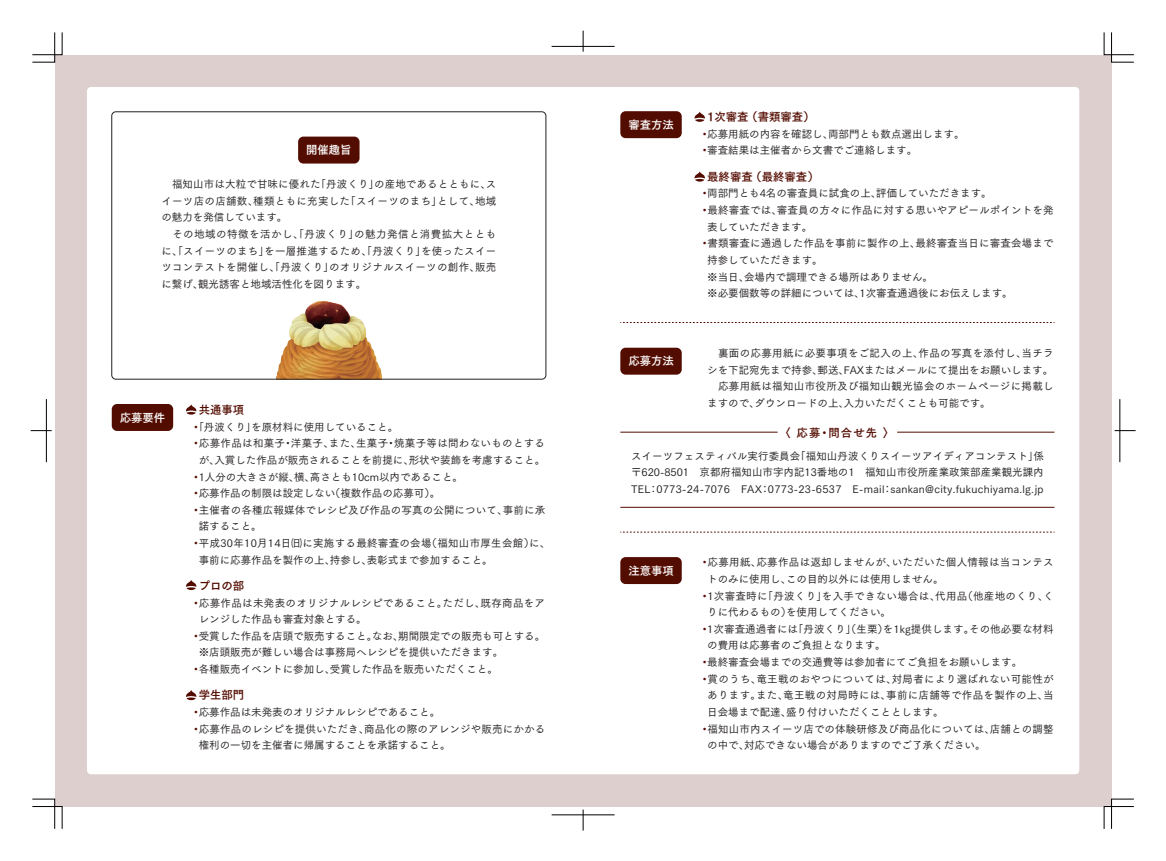
<style>
.page{position:relative;width:1166px;height:861px;background:#fff}
.page>*{position:absolute;margin:0;border:0;box-sizing:border-box;transform-origin:0 0}
.t1{font:11.38px "Tsuku Go CID B";color:#530c00}
.t2{font:11.38px "Tsuku Go CID B";color:#fff}
.t3{font:10.5px/16.6px "Tsuku Go CID M";letter-spacing:.005em;color:#231f20;text-align:justify}
.t4{font:10.5px/16.6px "Tsuku Go CID M";letter-spacing:.03em;color:#231f20}
.t5{font:10.5px "Tsuku Go CID M";letter-spacing:.025em;color:#231f20}
.s1{font-family:"Tsuku Go CID B";color:#530c00}
</style>
<div class="page">
<div style="left:55px;top:55px;width:1056px;height:751px;background:#ddcfcd"></div>
<div style="left:87px;top:87px;width:992px;height:687px;background:#fff;border-radius:4px"></div>
<img style="left:276px;top:301px;width:106px;height:76px">
<div style="left:112px;top:112px;width:434px;height:267px;border:1px solid #231f20;border-radius:4px"></div>
<div style="left:298px;top:137px;width:61px;height:26px;background:#530c00;border-radius:5px"></div>
<div style="left:112px;top:404px;width:61px;height:27px;background:#530c00;border-radius:5px"></div>
<div style="left:620px;top:348px;width:62px;height:27px;background:#530c00;border-radius:5px"></div>
<svg style="left:186px;top:404px;width:11px;height:10px"></svg>
<div style="left:620px;top:111px;width:62px;height:27px;background:#530c00;border-radius:5px"></div>
<div style="left:620px;top:557px;width:62px;height:27px;background:#530c00;border-radius:5px"></div>
<svg style="left:694px;top:111px;width:11px;height:11px"></svg>
<svg style="left:694px;top:171px;width:11px;height:11px"></svg>
<svg style="left:186px;top:580px;width:11px;height:10px"></svg>
<svg style="left:186px;top:690px;width:11px;height:10px"></svg>
<svg style="left:620px;top:532px;width:434px;height:1px"></svg>
<hr style="left:620px;top:507px;width:434px;height:1px;background:#530c00">
<hr style="left:897px;top:432px;width:157px;height:1px;background:#530c00">
<hr style="left:620px;top:432px;width:157px;height:1px;background:#530c00">
<svg style="left:620px;top:322px;width:434px;height:1px"></svg>
<svg style="left:32px;top:799px;width:30px;height:30px"></svg>
<svg style="left:32px;top:32px;width:30px;height:30px"></svg>
<svg style="left:1104px;top:32px;width:30px;height:30px"></svg>
<svg style="left:1104px;top:799px;width:30px;height:30px"></svg>
<svg style="left:31px;top:430px;width:21px;height:1px"></svg>
<hr style="left:46px;top:399px;width:1px;height:63px;background:#000">
<svg style="left:1114px;top:430px;width:21px;height:1px"></svg>
<hr style="left:1119px;top:399px;width:1px;height:63px;background:#000">
<hr style="left:552px;top:46px;width:63px;height:1px;background:#000">
<svg style="left:583px;top:31px;width:1px;height:21px"></svg>
<hr style="left:552px;top:814px;width:63px;height:1px;background:#000">
<svg style="left:583px;top:809px;width:1px;height:21px"></svg>
<p class="t2" style="left:306px;top:142px;width:47px">開催趣旨</p>
<p class="t4" style="left:161px;top:176px;width:336px">　福知山市は大粒で甘味に優れた「丹波くり」の産地であるとともに、スイーツ店の店舗数、種類ともに充実した「スイーツのまち」として、地域の魅力を発信しています。<br>　その地域の特徴を活かし、「丹波くり」の魅力発信と消費拡大とともに、「スイーツのまち」を一層推進するため、「丹波くり」を使ったスイーツコンテストを開催し、「丹波くり」のオリジナルスイーツの創作、販売に繋げ、観光誘客と地域活性化を図ります。</p>
<p class="t2" style="left:120px;top:410px;width:47px">応募要件</p>
<p class="t1" style="left:199px;top:402px;width:47px">共通事項</p>
<p class="t3" style="left:191px;top:418px;width:209px"><span class="s1">・</span>「丹波くり」を原材料に使用していること。</p>
<p class="t4" style="left:191px;top:435px;width:356px"><span class="s1">・</span>応募作品は和菓子・洋菓子、また、生菓子・焼菓子等は問わないものとする</p>
<p class="t3" style="left:199px;top:451px;width:348px">が、入賞した作品が販売されることを前提に、形状や装飾を考慮すること。</p>
<p class="t3" style="left:191px;top:468px;width:274px"><span class="s1">・</span>1人分の大きさが縦、横、高さとも10cm以内であること。</p>
<p class="t3" style="left:191px;top:485px;width:251px"><span class="s1">・</span>応募作品の制限は設定しない（複数作品の応募可）。</p>
<p class="t3" style="left:191px;top:501px;width:356px"><span class="s1">・</span>主催者の各種広報媒体でレシピ及び作品の写真の公開について、事前に承</p>
<p class="t3" style="left:199px;top:518px;width:64px">諾すること。</p>
<p class="t5" style="left:191px;top:536px;width:361px"><span class="s1">・</span>平成30年10月14日㈰に実施する最終審査の会場（福知山市厚生会館）に、</p>
<p class="t3" style="left:199px;top:551px;width:295px">事前に応募作品を製作の上、持参し、表彰式まで参加すること。</p>
<p class="t1" style="left:199px;top:578px;width:47px">プロの部</p>
<p class="t4" style="left:191px;top:594px;width:356px"><span class="s1">・</span>応募作品は未発表のオリジナルレシピであること。ただし、既存商品をア</p>
<p class="t3" style="left:199px;top:611px;width:169px">レンジした作品も審査対象とする。</p>
<p class="t3" style="left:191px;top:627px;width:356px"><span class="s1">・</span>受賞した作品を店頭で販売すること。なお、期間限定での販売も可とする。</p>
<p class="t3" style="left:199px;top:644px;width:306px">※店頭販売が難しい場合は事務局へレシピを提供いただきます。</p>
<p class="t3" style="left:191px;top:661px;width:309px"><span class="s1">・</span>各種販売イベントに参加し、受賞した作品を販売いただくこと。</p>
<p class="t1" style="left:199px;top:687px;width:47px">学生部門</p>
<p class="t3" style="left:191px;top:703px;width:251px"><span class="s1">・</span>応募作品は未発表のオリジナルレシピであること。</p>
<p class="t3" style="left:191px;top:720px;width:356px"><span class="s1">・</span>応募作品のレシピを提供いただき、商品化の際のアレンジや販売にかかる</p>
<p class="t3" style="left:199px;top:737px;width:253px">権利の一切を主催者に帰属することを承諾すること。</p>
<p class="t2" style="left:628px;top:117px;width:47px">審査方法</p>
<p class="t2" style="left:628px;top:353px;width:47px">応募方法</p>
<p class="t1" style="left:707px;top:109px;width:109px">1次審査 （書類審査）</p>
<p class="t3" style="left:699px;top:125px;width:267px"><span class="s1">・</span>応募用紙の内容を確認し、両部門とも数点選出します。<span class="s1">・</span>審査結果は主催者から文書でご連絡します。</p>
<p class="t1" style="left:707px;top:169px;width:113px">最終審査 （最終審査）</p>
<p class="t3" style="left:699px;top:185px;width:294px"><span class="s1">・</span>両部門とも4名の審査員に試食の上、評価していただきます。</p>
<p class="t3" style="left:699px;top:202px;width:356px"><span class="s1">・</span>最終審査では、審査員の方々に作品に対する思いやアピールポイントを発</p>
<p class="t3" style="left:707px;top:218px;width:106px">表していただきます。</p>
<p class="t3" style="left:699px;top:235px;width:356px"><span class="s1">・</span>書類審査に通過した作品を事前に製作の上、最終審査当日に審査会場まで</p>
<p class="t3" style="left:707px;top:251px;width:117px">持参していただきます。</p>
<p class="t3" style="left:707px;top:268px;width:227px">※当日、会場内で調理できる場所はありません。</p>
<p class="t3" style="left:707px;top:285px;width:307px">※必要個数等の詳細については、1次審査通過後にお伝えします。</p>
<p class="t3" style="left:707px;top:344px;width:348px">　裏面の応募用紙に必要事項をご記入の上、作品の写真を添付し、当チラシを下記宛先まで持参、郵送、FAXまたはメールにて提出をお願いします。　応募用紙は福知山市役所及び福知山観光協会のホームページに掲載しますので、ダウンロードの上、入力いただくことも可能です。</p>
<p class="t1" style="left:779px;top:425px;width:116px">〈 応募・問合せ先 〉</p>
<p class="t3" style="left:631px;top:447px;width:414px">スイーツフェスティバル実行委員会「福知山丹波くりスイーツアイディアコンテスト」係〒620-8501　京都府福知山市字内記13番地の1　福知山市役所産業政策部産業観光課内TEL：0773-24-7076　FAX：0773-23-6537　E-mail：sankan@city.fukuchiyama.lg.jp</p>
<p class="t2" style="left:628px;top:563px;width:47px">注意事項</p>
<p class="t4" style="left:699px;top:554px;width:356px"><span class="s1">・</span>応募用紙、応募作品は返却しませんが、いただいた個人情報は当コンテス</p>
<p class="t3" style="left:707px;top:570px;width:238px">トのみに使用し、この目的以外には使用しません。</p>
<p class="t5" style="left:699px;top:589px;width:356px"><span class="s1">・</span>1次審査時に「丹波くり」を入手できない場合は、代用品（他産地のくり、く</p>
<p class="t3" style="left:707px;top:604px;width:185px">りに代わるもの）を使用してください。</p>
<p class="t3" style="left:699px;top:620px;width:356px"><span class="s1">・</span>1次審査通過者には「丹波くり」（生栗）を1kg提供します。その他必要な材料</p>
<p class="t3" style="left:707px;top:637px;width:180px">の費用は応募者のご負担となります。</p>
<p class="t3" style="left:699px;top:654px;width:324px"><span class="s1">・</span>最終審査会場までの交通費等は参加者にてご負担をお願いします。</p>
<p class="t4" style="left:699px;top:670px;width:356px"><span class="s1">・</span>賞のうち、竜王戦のおやつについては、対局者により選ばれない可能性が</p>
<p class="t4" style="left:707px;top:687px;width:348px">あります。また、竜王戦の対局時には、事前に店舗等で作品を製作の上、当</p>
<p class="t3" style="left:707px;top:703px;width:238px">日会場まで配達、盛り付けいただくこととします。</p>
<p class="t3" style="left:699px;top:720px;width:356px"><span class="s1">・</span>福知山市内スイーツ店での体験研修及び商品化については、店舗との調整</p>
<p class="t3" style="left:707px;top:737px;width:280px">の中で、対応できない場合がありますのでご了承ください。</p>
</div>
